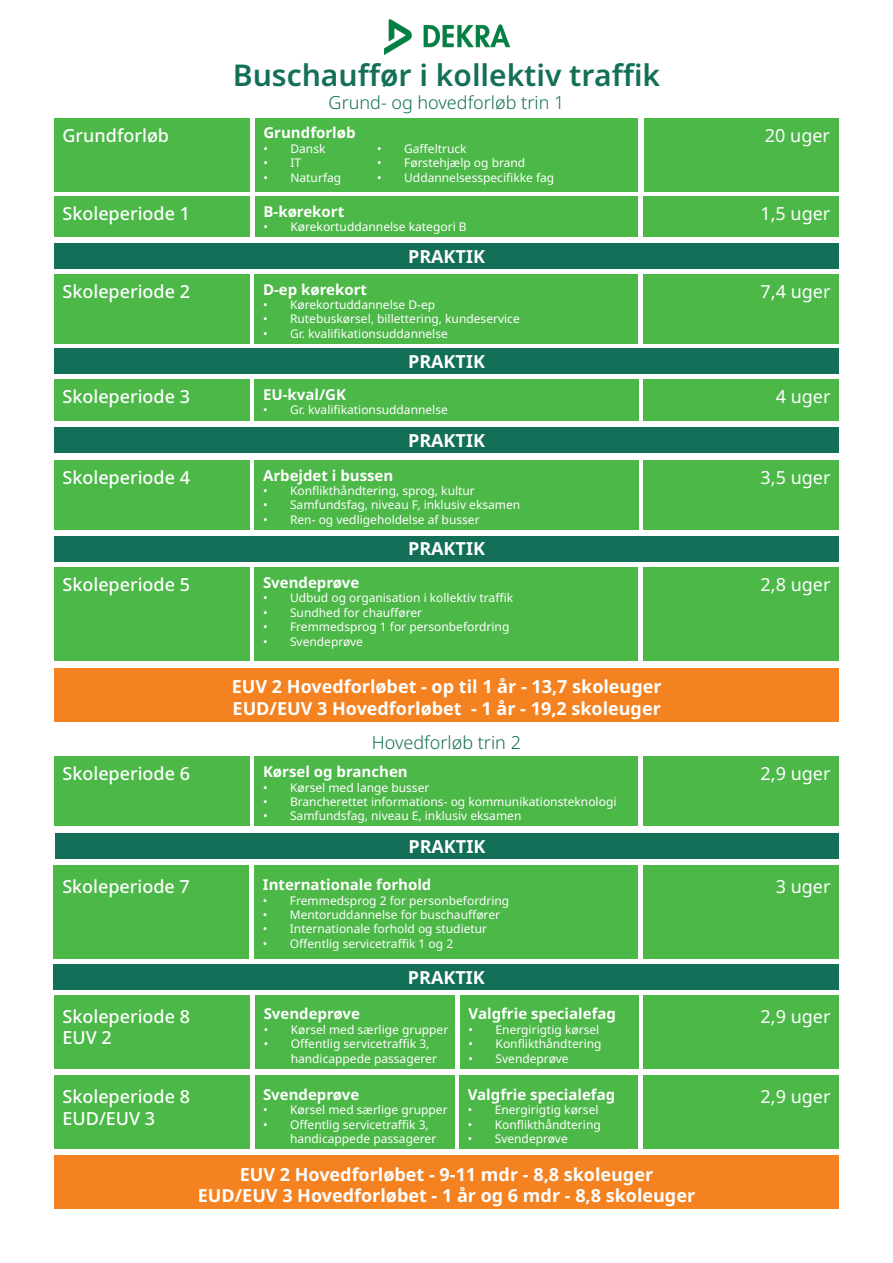
<style>
.page{position:relative;width:893px;height:1263px;background:#fff}
.page>*{position:absolute;margin:0;border:0;box-sizing:border-box;transform-origin:0 0}
.t1{font:600 30px "Noto Sans";color:#136f57}
.t2{font:700 18px "Noto Sans";color:#fff}
.t3{font:500 18px "Noto Sans";color:#fff}
.t4{font:18px "Noto Sans";color:#fff}
.t5{font:300 18px "Noto Sans";color:#136f57}
.t6{font:700 15px "Noto Sans";color:#fff}
.t7{font:12px/14.4px "Noto Sans";color:#fff}
</style>
<div class="page">
<div style="left:54px;top:668px;width:785px;height:53px;background:#f58220"></div>
<img style="left:384px;top:19px;width:125px;height:35px">
<div style="left:54px;top:243px;width:785px;height:26px;background:#136f57"></div>
<div style="left:54px;top:349px;width:785px;height:25px;background:#136f57"></div>
<div style="left:54px;top:427px;width:785px;height:26px;background:#136f57"></div>
<div style="left:54px;top:536px;width:785px;height:25px;background:#136f57"></div>
<div style="left:55px;top:834px;width:783px;height:25px;background:#136f57"></div>
<div style="left:54px;top:964px;width:785px;height:26px;background:#136f57"></div>
<div style="left:54px;top:118px;width:196px;height:73px;background:#4cb848"></div>
<div style="left:644px;top:118px;width:194px;height:73px;background:#4cb848"></div>
<div style="left:255px;top:118px;width:140px;height:73px;background:#4cb848"></div>
<div style="left:369px;top:118px;width:269px;height:73px;background:#4cb848"></div>
<div style="left:54px;top:197px;width:195px;height:40px;background:#4cb848"></div>
<div style="left:644px;top:197px;width:195px;height:40px;background:#4cb848"></div>
<div style="left:255px;top:197px;width:383px;height:40px;background:#4cb848"></div>
<div style="left:54px;top:274px;width:195px;height:69px;background:#4cb848"></div>
<div style="left:643px;top:274px;width:196px;height:69px;background:#4cb848"></div>
<div style="left:369px;top:274px;width:269px;height:69px;background:#4cb848"></div>
<div style="left:255px;top:274px;width:300px;height:69px;background:#4cb848"></div>
<div style="left:54px;top:379px;width:195px;height:42px;background:#4cb848"></div>
<div style="left:644px;top:379px;width:195px;height:42px;background:#4cb848"></div>
<div style="left:369px;top:379px;width:269px;height:42px;background:#4cb848"></div>
<div style="left:255px;top:379px;width:300px;height:42px;background:#4cb848"></div>
<div style="left:54px;top:460px;width:195px;height:69px;background:#4cb848"></div>
<div style="left:644px;top:460px;width:195px;height:69px;background:#4cb848"></div>
<div style="left:369px;top:460px;width:269px;height:69px;background:#4cb848"></div>
<div style="left:255px;top:460px;width:321px;height:69px;background:#4cb848"></div>
<div style="left:54px;top:568px;width:195px;height:93px;background:#4cb848"></div>
<div style="left:644px;top:568px;width:195px;height:93px;background:#4cb848"></div>
<div style="left:255px;top:568px;width:383px;height:93px;background:#4cb848"></div>
<div style="left:54px;top:865px;width:195px;height:94px;background:#4cb848"></div>
<div style="left:644px;top:865px;width:195px;height:94px;background:#4cb848"></div>
<div style="left:254px;top:865px;width:384px;height:94px;background:#4cb848"></div>
<div style="left:54px;top:995px;width:196px;height:73px;background:#4cb848"></div>
<div style="left:644px;top:995px;width:195px;height:73px;background:#4cb848"></div>
<div style="left:460px;top:995px;width:178px;height:73px;background:#4cb848"></div>
<div style="left:255px;top:995px;width:200px;height:73px;background:#4cb848"></div>
<div style="left:54px;top:757px;width:195px;height:69px;background:#4cb848"></div>
<div style="left:644px;top:757px;width:195px;height:69px;background:#4cb848"></div>
<div style="left:255px;top:757px;width:383px;height:69px;background:#4cb848"></div>
<div style="left:54px;top:1155px;width:785px;height:54px;background:#f58220"></div>
<div style="left:54px;top:1075px;width:195px;height:74px;background:#4cb848"></div>
<div style="left:644px;top:1075px;width:195px;height:74px;background:#4cb848"></div>
<div style="left:459px;top:1075px;width:179px;height:74px;background:#4cb848"></div>
<div style="left:255px;top:1075px;width:199px;height:74px;background:#4cb848"></div>
<p class="t1" style="left:233px;top:58px;width:429px">Buschauffør i kollektiv traffik</p>
<p class="t5" style="left:329px;top:92px;width:237px">Grund- og hovedforløb trin 1</p>
<p class="t3" style="left:63px;top:125px;width:108px">Grundforløb</p>
<p class="t6" style="left:263px;top:124px;width:94px">Grundforløb</p>
<p class="t4" style="left:765px;top:125px;width:67px">20 uger</p>
<p class="t7" style="left:263px;top:141px;width:64px">• Dansk</p>
<p class="t7" style="left:263px;top:156px;width:39px">• IT</p>
<p class="t7" style="left:263px;top:170px;width:79px">• Naturfag</p>
<p class="t7" style="left:377px;top:141px;width:91px">• Gaffeltruck</p>
<p class="t7" style="left:377px;top:156px;width:150px">• Førstehjælp og brand</p>
<p class="t7" style="left:377px;top:170px;width:179px">• Uddannelsesspecifikke fag</p>
<p class="t3" style="left:63px;top:203px;width:129px">Skoleperiode 1</p>
<p class="t6" style="left:263px;top:203px;width:82px">B-kørekort</p>
<p class="t4" style="left:760px;top:203px;width:71px">1,5 uger</p>
<p class="t7" style="left:263px;top:220px;width:205px">• Kørekortuddannelse kategori B</p>
<p class="t2" style="left:408px;top:246px;width:78px">PRAKTIK</p>
<p class="t3" style="left:63px;top:281px;width:129px">Skoleperiode 2</p>
<p class="t6" style="left:263px;top:281px;width:106px">D-ep kørekort</p>
<p class="t4" style="left:761px;top:281px;width:71px">7,4 uger</p>
<p class="t7" style="left:263px;top:298px;width:174px">• Kørekortuddannelse D-ep</p>
<p class="t7" style="left:263px;top:312px;width:258px">• Rutebuskørsel, billettering, kundeservice</p>
<p class="t7" style="left:263px;top:326px;width:186px">• Gr. kvalifikationsuddannelse</p>
<p class="t2" style="left:408px;top:351px;width:78px">PRAKTIK</p>
<p class="t3" style="left:63px;top:386px;width:129px">Skoleperiode 3</p>
<p class="t6" style="left:263px;top:386px;width:85px">EU-kval/GK</p>
<p class="t4" style="left:776px;top:386px;width:56px">4 uger</p>
<p class="t7" style="left:263px;top:403px;width:186px">• Gr. kvalifikationsuddannelse</p>
<p class="t2" style="left:408px;top:430px;width:78px">PRAKTIK</p>
<p class="t3" style="left:63px;top:467px;width:129px">Skoleperiode 4</p>
<p class="t6" style="left:263px;top:467px;width:132px">Arbejdet i bussen</p>
<p class="t4" style="left:761px;top:467px;width:71px">3,5 uger</p>
<p class="t7" style="left:263px;top:484px;width:213px">• Konflikthåndtering, sprog, kultur</p>
<p class="t7" style="left:263px;top:498px;width:259px">• Samfundsfag, niveau F, inklusiv eksamen</p>
<p class="t7" style="left:263px;top:512px;width:218px">• Ren- og vedligeholdelse af busser</p>
<p class="t2" style="left:408px;top:538px;width:78px">PRAKTIK</p>
<p class="t3" style="left:63px;top:574px;width:129px">Skoleperiode 5</p>
<p class="t6" style="left:263px;top:574px;width:98px">Svendeprøve</p>
<p class="t4" style="left:761px;top:574px;width:71px">2,8 uger</p>
<p class="t7" style="left:263px;top:591px;width:252px">• Udbud og organisation i kollektiv traffik</p>
<p class="t7" style="left:263px;top:605px;width:161px">• Sundhed for chauffører</p>
<p class="t7" style="left:263px;top:620px;width:248px">• Fremmedsprog 1 for personbefordring</p>
<p class="t7" style="left:263px;top:634px;width:101px">• Svendeprøve</p>
<p class="t2" style="left:232px;top:677px;width:431px">EUV 2 Hovedforløbet - op til 1 år - 13,7 skoleuger</p>
<p class="t2" style="left:233px;top:698px;width:430px">EUD/EUV 3 Hovedforløbet - 1 år - 19,2 skoleuger</p>
<p class="t5" style="left:372px;top:732px;width:151px">Hovedforløb trin 2</p>
<p class="t3" style="left:63px;top:763px;width:129px">Skoleperiode 6</p>
<p class="t6" style="left:263px;top:763px;width:146px">Kørsel og branchen</p>
<p class="t4" style="left:761px;top:763px;width:71px">2,9 uger</p>
<p class="t7" style="left:263px;top:780px;width:168px">• Kørsel med lange busser</p>
<p class="t7" style="left:263px;top:794px;width:355px">• Brancherettet informations- og kommunikationsteknologi</p>
<p class="t7" style="left:263px;top:809px;width:260px">• Samfundsfag, niveau E, inklusiv eksamen</p>
<p class="t2" style="left:408px;top:836px;width:78px">PRAKTIK</p>
<p class="t3" style="left:62px;top:876px;width:129px">Skoleperiode 7</p>
<p class="t6" style="left:263px;top:876px;width:170px">Internationale forhold</p>
<p class="t4" style="left:776px;top:876px;width:56px">3 uger</p>
<p class="t7" style="left:263px;top:893px;width:248px">• Fremmedsprog 2 for personbefordring</p>
<p class="t7" style="left:263px;top:907px;width:239px">• Mentoruddannelse for buschauffører</p>
<p class="t7" style="left:263px;top:922px;width:226px">• Internationale forhold og studietur</p>
<p class="t7" style="left:263px;top:936px;width:192px">• Offentlig servicetraffik 1 og 2</p>
<p class="t3" style="left:63px;top:1006px;width:129px">Skoleperiode 8</p>
<p class="t3" style="left:63px;top:1027px;width:51px">EUV 2</p>
<p class="t3" style="left:63px;top:1086px;width:129px">Skoleperiode 8</p>
<p class="t3" style="left:63px;top:1108px;width:94px">EUD/EUV 3</p>
<p class="t2" style="left:408px;top:967px;width:78px">PRAKTIK</p>
<p class="t6" style="left:264px;top:1005px;width:98px">Svendeprøve</p>
<p class="t7" style="left:264px;top:1022px;width:186px">• Kørsel med særlige grupper</p>
<p class="t7" style="left:291px;top:1037px;width:148px;text-indent:-27px">• Offentlig servicetraffik 3, handicappede passagerer</p>
<p class="t6" style="left:263px;top:1086px;width:98px">Svendeprøve</p>
<p class="t7" style="left:263px;top:1103px;width:186px">• Kørsel med særlige grupper</p>
<p class="t7" style="left:290px;top:1117px;width:148px;text-indent:-27px">• Offentlig servicetraffik 3, handicappede passagerer</p>
<p class="t6" style="left:469px;top:1005px;width:149px">Valgfrie specialefag</p>
<p class="t4" style="left:761px;top:1006px;width:71px">2,9 uger</p>
<p class="t7" style="left:469px;top:1022px;width:132px">• Energirigtig kørsel</p>
<p class="t7" style="left:469px;top:1037px;width:135px">• Konflikthåndtering</p>
<p class="t7" style="left:469px;top:1051px;width:101px">• Svendeprøve</p>
<p class="t6" style="left:468px;top:1086px;width:149px">Valgfrie specialefag</p>
<p class="t4" style="left:761px;top:1086px;width:71px">2,9 uger</p>
<p class="t7" style="left:468px;top:1103px;width:132px">• Energirigtig kørsel</p>
<p class="t7" style="left:468px;top:1117px;width:135px">• Konflikthåndtering</p>
<p class="t7" style="left:468px;top:1132px;width:101px">• Svendeprøve</p>
<p class="t2" style="left:240px;top:1164px;width:415px">EUV 2 Hovedforløbet - 9-11 mdr - 8,8 skoleuger</p>
<p class="t2" style="left:198px;top:1186px;width:499px">EUD/EUV 3 Hovedforløbet - 1 år og 6 mdr - 8,8 skoleuger</p>
</div>
